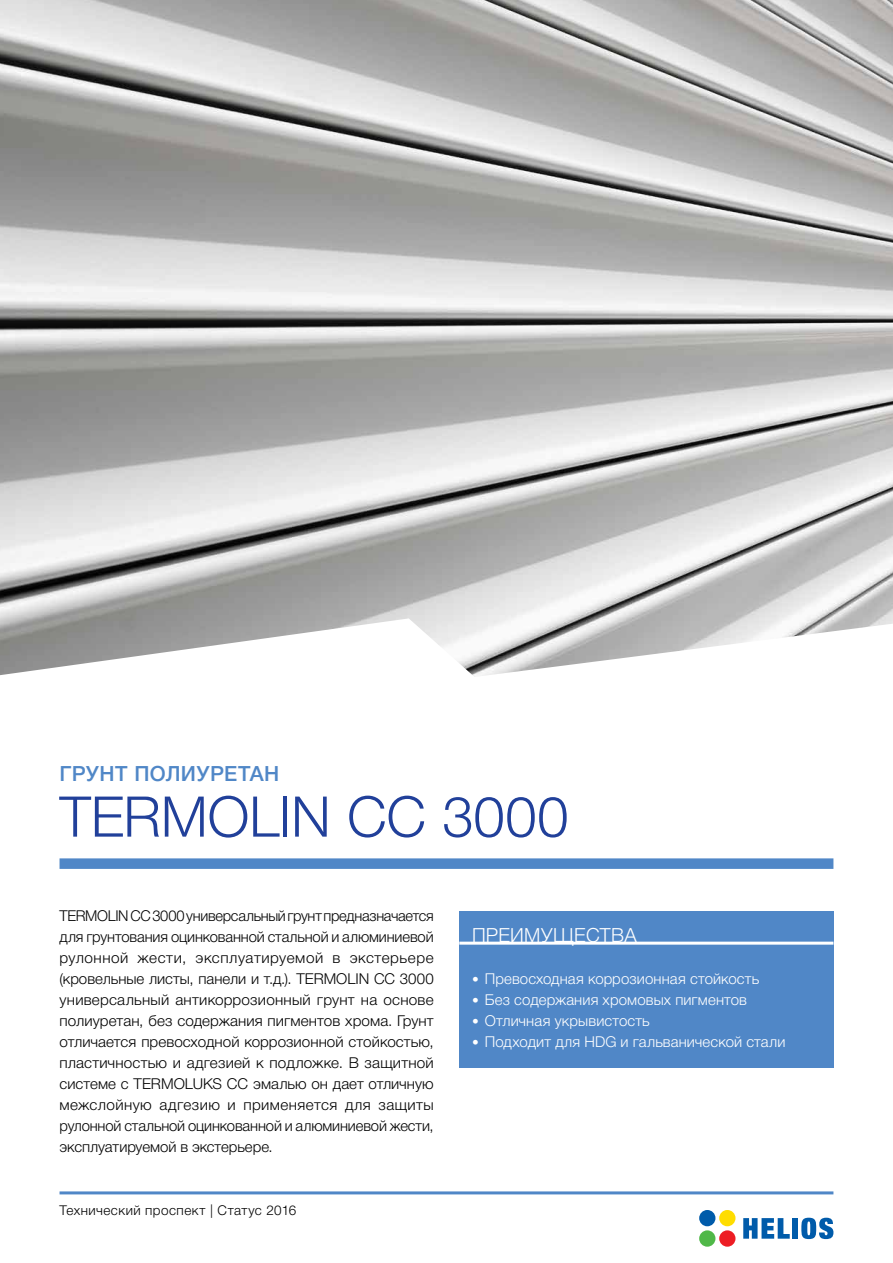
<style>
.page{position:relative;width:893px;height:1263px;background:#fff}
.page>*{position:absolute;margin:0;border:0;box-sizing:border-box;transform-origin:0 0}
.t1{font:300 56.25px "Helvetica Neue Cyr";letter-spacing:-.005em;color:#21409a}
.t2{font:500 21px "Helvetica Neue Cyr";letter-spacing:.02em;color:#5087c7}
.t3{font:300 19.5px "Helvetica Neue Cyr";letter-spacing:.015em;color:#fff}
.t4{font:300 15px/21px "Helvetica Neue Cyr";letter-spacing:-.005em;color:#000;text-align:justify}
.t5{font:300 15px "Helvetica Neue Cyr";letter-spacing:.01em;color:#fff}
.t6{font:300 13.5px "Helvetica Neue Cyr";letter-spacing:.035em;color:#000}
.s1{font-size:13.5px}
</style>
<div class="page">
<svg style="left:743px;top:1218px;width:47px;height:21px"></svg>
<div style="left:792px;top:1218px;width:6px;height:21px;background:#005baa"></div>
<svg style="left:801px;top:1218px;width:32px;height:21px"></svg>
<div style="left:719px;top:1210px;width:16px;height:16px;background:#fd0;border-radius:50%"></div>
<div style="left:719px;top:1230px;width:16px;height:17px;background:#ed1d24;border-radius:50%"></div>
<div style="left:699px;top:1210px;width:16px;height:16px;background:#005baa;border-radius:50%"></div>
<div style="left:699px;top:1230px;width:16px;height:17px;background:#50b848;border-radius:50%"></div>
<hr style="left:60px;top:1191px;width:773px;height:3px;background:#5087c7">
<div style="left:459px;top:912px;width:374px;height:156px;background:#5087c7"></div>
<hr style="left:459px;top:942px;width:374px;height:3px;background:#fff">
<div style="left:60px;top:858px;width:773px;height:11px;background:#5087c7"></div>
<img style="left:0;top:0;width:893px;height:677px">
<h2 class="t2" style="left:60px;top:762px;width:218px">ГРУНТ полиуретан</h2>
<h1 class="t1" style="left:60px;top:786px;width:510px">TERMOLIN CC 3000</h1>
<p class="t4" style="left:60px;top:905px;width:376px">TERMOLIN CC 3000 универсальный грунт предназначается для грунтования оцинкованной стальной и алюминиевой рулонной жести, эксплуатируемой в экстерьере (кровельные листы, панели и т.д.). TERMOLIN CC 3000 универсальный антикоррозионный грунт на основе полиуретан, без содержания пигментов хрома. Грунт отличается превосходной коррозионной стойкостью, пластичностью и адгезией к подложке. В защитной системе с TERMOLUKS CC эмалью он дает отличную межслойную адгезию и применяется для защиты рулонной стальной оцинкованной и алюминиевой жести, эксплуатируемой в экстерьере.</p>
<p class="t6" style="left:60px;top:1203px;width:238px">Технический проспект | Статус 2016</p>
<h3 class="t3" style="left:472px;top:924px;width:166px">ПРЕИМУЩЕСТВА</h3>
<p class="t5" style="left:472px;top:970px;width:289px"><span class="s1">•</span> Превосходная коррозионная стойкость</p>
<p class="t5" style="left:472px;top:991px;width:277px"><span class="s1">•</span> Без содержания хромовых пигментов</p>
<p class="t5" style="left:472px;top:1012px;width:179px"><span class="s1">•</span> Отличная укрывистость</p>
<p class="t5" style="left:472px;top:1033px;width:315px"><span class="s1">•</span> Подходит для HDG и гальванической стали</p>
</div>
